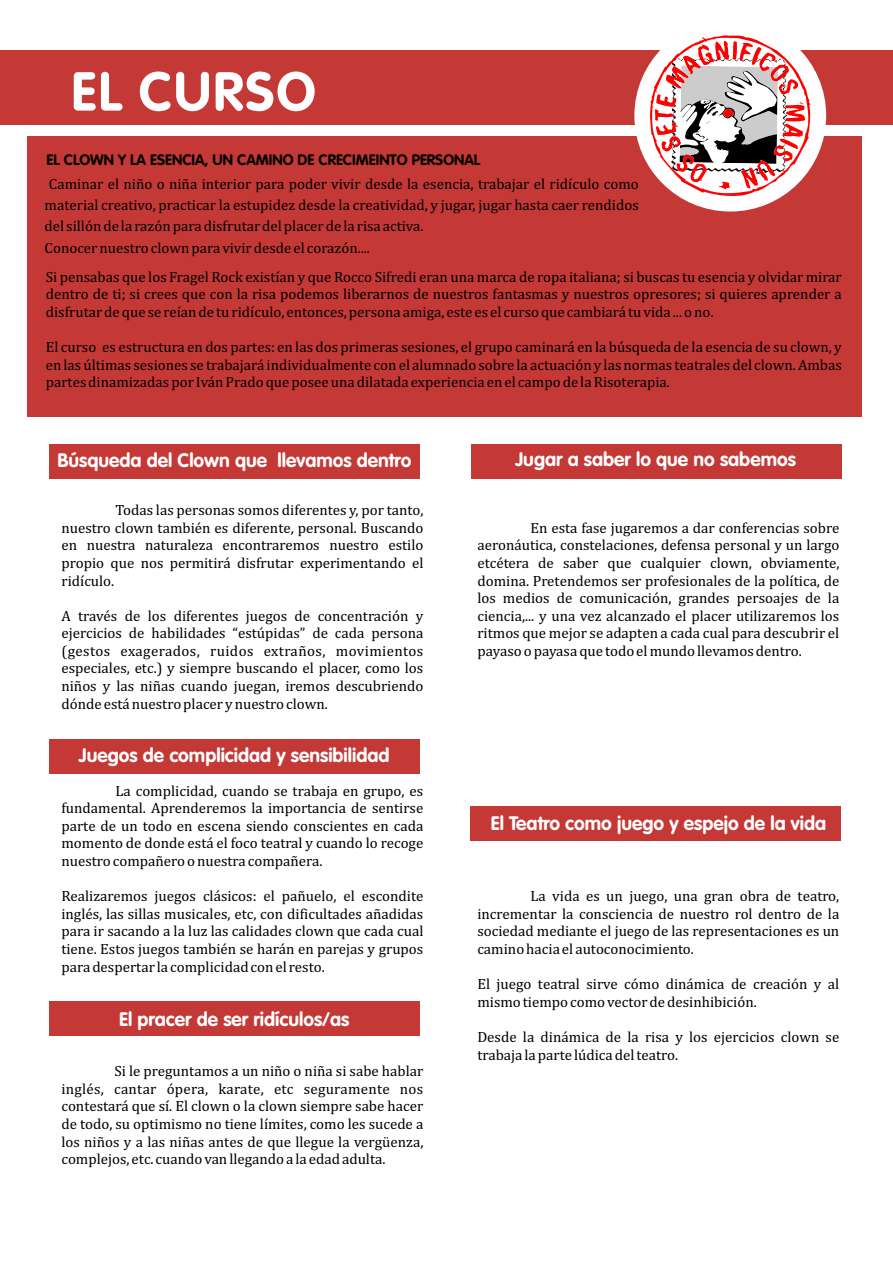
<style>
.page{position:relative;width:893px;height:1263px;background:#fff}
.page>*{position:absolute;margin:0;border:0;box-sizing:border-box;transform-origin:0 0}
.t1{font:700 54px "VAG Rounded Std";letter-spacing:.04em;color:#fff}
.t2{font:700 19.2px "VAG Rounded Std";color:#fff}
.t3{font:15px/17.5px "Cambria";color:#000;text-align:justify}
.t4{font:700 15px "VAG Rounded Std";color:#000}
.t5{font:15px "Cambria";letter-spacing:.025em;color:#000}
</style>
<div class="page">
<div style="left:27px;top:137px;width:835px;height:280px;background:#c43836"></div>
<div style="left:0;top:50px;width:893px;height:74px;background:#c43836"></div>
<div style="left:634px;top:20px;width:192px;height:192px;background:#fff;border-radius:50%"></div>
<svg style="left:650px;top:35px;width:160px;height:161px"></svg>
<div style="left:49px;top:444px;width:371px;height:35px;background:#c43836"></div>
<div style="left:49px;top:739px;width:371px;height:34px;background:#c43836"></div>
<div style="left:49px;top:1001px;width:371px;height:35px;background:#c43836"></div>
<div style="left:471px;top:444px;width:370px;height:35px;background:#c43836"></div>
<div style="left:470px;top:806px;width:371px;height:34px;background:#c43836"></div>
<h1 class="t1" style="left:71px;top:69px;width:246px">EL CURSO</h1>
<p class="t4" style="left:47px;top:154px;width:435px">EL CLOWN Y LA ESENCIA, UN CAMINO DE CRECIMEINTO PERSONAL</p>
<p class="t3" style="left:45px;top:174px;width:596px;line-height:21.5px;text-align:left">Caminar el niño o niña interior para poder vivir desde la esencia, trabajar el ridículo como material creativo, practicar la estupidez desde la creatividad, y jugar, jugar hasta caer rendidos del sillón de la razón para disfrutar del placer de la risa activa.<br>Conocer nuestro clown para vivir desde el corazón....</p>
<p class="t3" style="left:46px;top:269px;width:798px">Si pensabas que los Fragel Rock existían y que Rocco Sifredi eran una marca de ropa italiana; si buscas tu esencia y olvidar mirar dentro de ti; si crees que con la risa podemos liberarnos de nuestros fantasmas y nuestros opresores; si quieres aprender a disfrutar de que se reían de tu ridículo, entonces, persona amiga, este es el curso que cambiará tu vida ... o no.</p>
<p class="t3" style="left:46px;top:339px;width:798px">El curso es estructura en dos partes: en las dos primeras sesiones, el grupo caminará en la búsqueda de la esencia de su clown, y en las últimas sesiones se trabajará individualmente con el alumnado sobre la actuación y las normas teatrales del clown. Ambas partes dinamizadas por Iván Prado que posee una dilatada experiencia en el campo de la Risoterapia.</p>
<p class="t2" style="left:57px;top:452px;width:355px">Búsqueda del Clown que llevamos dentro</p>
<p class="t3" style="left:61px;top:502px;width:364px;text-align:right">Todas las personas somos diferentes y, por tanto,<br>nuestro clown también es diferente, personal. Buscando</p>
<p class="t2" style="left:515px;top:451px;width:282px">Jugar a saber lo que no sabemos</p>
<p class="t3" style="left:530px;top:520px;width:310px">En esta fase jugaremos a dar conferencias sobre</p>
<p class="t3" style="left:61px;top:537px;width:363px">en nuestra naturaleza encontraremos nuestro estilo</p>
<p class="t3" style="left:477px;top:537px;width:364px">aeronáutica, constelaciones, defensa personal y un largo</p>
<p class="t3" style="left:61px;top:555px;width:363px">propio que nos permitirá disfrutar experimentando el</p>
<p class="t3" style="left:477px;top:555px;width:364px">etcétera de saber que cualquier clown, obviamente,</p>
<p class="t3" style="left:61px;top:572px;width:54px">ridículo.</p>
<p class="t3" style="left:477px;top:572px;width:363px">domina. Pretendemos ser profesionales de la política, de los medios de comunicación, grandes persoajes de la</p>
<p class="t3" style="left:61px;top:608px;width:363px">A través de los diferentes juegos de concentración y</p>
<p class="t3" style="left:477px;top:608px;width:363px">ciencia,... y una vez alcanzado el placer utilizaremos los</p>
<p class="t3" style="left:61px;top:625px;width:363px">ejercicios de habilidades “estúpidas” de cada persona</p>
<p class="t3" style="left:477px;top:625px;width:363px">ritmos que mejor se adapten a cada cual para descubrir el</p>
<p class="t5" style="left:61px;top:644px;width:363px">(gestos exagerados, ruidos extraños, movimientos</p>
<p class="t3" style="left:477px;top:643px;width:326px">payaso o payasa que todo el mundo llevamos dentro.</p>
<p class="t3" style="left:61px;top:660px;width:363px">especiales, etc.) y siempre buscando el placer, como los niños y las niñas cuando juegan, iremos descubriendo dónde está nuestro placer y nuestro clown.</p>
<p class="t2" style="left:79px;top:748px;width:312px">Juegos de complicidad y sensibilidad</p>
<p class="t3" style="left:61px;top:783px;width:363px;text-indent:54px">La complicidad, cuando se trabaja en grupo, es fundamental. Aprenderemos la importancia de sentirse parte de un todo en escena siendo conscientes en cada momento de donde está el foco teatral y cuando lo recoge nuestro compañero o nuestra compañera.</p>
<p class="t3" style="left:61px;top:888px;width:364px">Realizaremos juegos clásicos: el pañuelo, el escondite</p>
<p class="t3" style="left:530px;top:888px;width:310px">La vida es un juego, una gran obra de teatro,</p>
<p class="t3" style="left:61px;top:906px;width:363px">inglés, las sillas musicales, etc, con dificultades añadidas</p>
<p class="t3" style="left:477px;top:906px;width:363px">incrementar la consciencia de nuestro rol dentro de la</p>
<p class="t3" style="left:61px;top:923px;width:363px">para ir sacando a la luz las calidades clown que cada cual</p>
<p class="t3" style="left:477px;top:923px;width:363px">sociedad mediante el juego de las representaciones es un</p>
<p class="t3" style="left:61px;top:941px;width:363px">tiene. Estos juegos también se harán en parejas y grupos</p>
<p class="t3" style="left:477px;top:941px;width:218px">camino hacia el autoconocimiento.</p>
<p class="t3" style="left:61px;top:959px;width:265px">para despertar la complicidad con el resto.</p>
<p class="t3" style="left:477px;top:976px;width:363px">El juego teatral sirve cómo dinámica de creación y al mismo tiempo como vector de desinhibición.</p>
<p class="t3" style="left:477px;top:1029px;width:363px">Desde la dinámica de la risa y los ejercicios clown se trabaja la parte lúdica del teatro.</p>
<p class="t3" style="left:61px;top:1063px;width:364px;text-indent:53px">Si le preguntamos a un niño o niña si sabe hablar inglés, cantar ópera, karate, etc seguramente nos contestará que sí. El clown o la clown siempre sabe hacer de todo, su optimismo no tiene límites, como les sucede a los niños y a las niñas antes de que llegue la vergüenza, complejos, etc. cuando van llegando a la edad adulta.</p>
<p class="t2" style="left:491px;top:815px;width:337px">El Teatro como juego y espejo de la vida</p>
<p class="t2" style="left:119px;top:1011px;width:232px">El pracer de ser ridículos/as</p>
</div>
